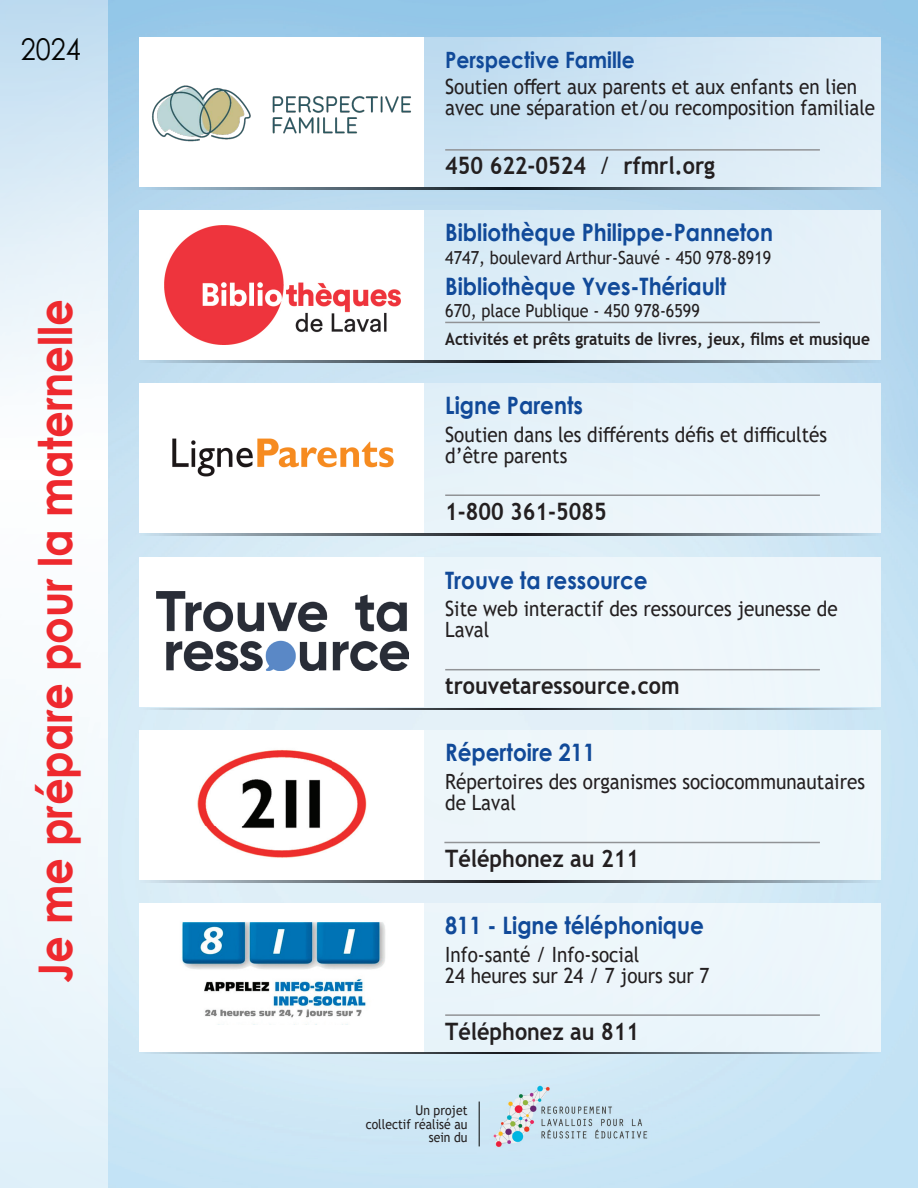
<style>
.page{position:relative;width:918px;height:1188px;background:#fff}
.page>*{position:absolute;margin:0;border:0;box-sizing:border-box;transform-origin:0 0}
.t1{font:700 46.5px "Century Gothic";color:#ee292e;scale:.9 1}
.t2{font:30px "Century Gothic";color:#040503;scale:.9 1}
.t3{font:700 24px "Century Gothic";color:#114a99;scale:.9 1}
.t4{font:700 24px "Trebuchet MS";color:#231f20;scale:.9 1}
.t5{font:700 22.5px "Century Gothic";color:#114a99;scale:.9 1}
.t6{font:21px/21px "Trebuchet MS";color:#231f20;scale:.9 1}
.t7{font:18px "Trebuchet MS";color:#231f20;scale:.9 1}
.t8{font:700 17.25px "Trebuchet MS";color:#231f20;scale:.9 1}
.t9{font:13.5px/13.5px "Trebuchet MS";color:#231f20;text-align:right;scale:.9 1}
.s1{font-weight:400}
</style>
<div class="page">
<img style="left:0;top:0;width:918px;height:1188px">
<img style="left:490px;top:1085px;width:161px;height:64px">
<hr style="left:479px;top:1102px;width:1px;height:44px;background:#040503">
<div style="left:140px;top:210px;width:284px;height:149px;background:#fff"></div>
<img style="left:424px;top:210px;width:457px;height:149px">
<hr style="left:445px;top:322px;width:375px;height:1px;background:#919396">
<img style="left:140px;top:361px;width:741px;height:1px">
<div style="left:140px;top:383px;width:284px;height:149px;background:#fff"></div>
<div style="left:424px;top:383px;width:457px;height:149px;background:#e9f3fa"></div>
<hr style="left:445px;top:494px;width:375px;height:2px;background:#919396">
<img style="left:140px;top:534px;width:741px;height:1px">
<img style="left:172px;top:438px;width:222px;height:39px">
<div style="left:140px;top:558px;width:284px;height:149px;background:#fff"></div>
<div style="left:424px;top:558px;width:457px;height:149px;background:#edf6fb"></div>
<hr style="left:445px;top:669px;width:375px;height:1px;background:#919396">
<img style="left:140px;top:708px;width:741px;height:2px">
<div style="left:140px;top:730px;width:284px;height:149px;background:#fff"></div>
<div style="left:424px;top:730px;width:457px;height:149px;background:#eef7fb"></div>
<hr style="left:444px;top:842px;width:376px;height:1px;background:#919396">
<img style="left:197px;top:750px;width:170px;height:108px">
<img style="left:140px;top:881px;width:741px;height:1px">
<div style="left:140px;top:903px;width:284px;height:149px;background:#fff"></div>
<img style="left:181px;top:922px;width:204px;height:96px">
<div style="left:424px;top:903px;width:457px;height:149px;background:#ecf5fb"></div>
<hr style="left:445px;top:1014px;width:375px;height:2px;background:#919396">
<img style="left:140px;top:1052px;width:741px;height:2px">
<img style="left:164px;top:225px;width:236px;height:119px">
<img style="left:156px;top:591px;width:253px;height:80px">
<div style="left:140px;top:38px;width:284px;height:149px;background:#fff"></div>
<img style="left:424px;top:38px;width:457px;height:149px">
<hr style="left:445px;top:149px;width:375px;height:2px;background:#919396">
<img style="left:140px;top:188px;width:742px;height:1px">
<img style="left:152px;top:81px;width:277px;height:63px">
<h2 class="t2" style="left:21px;top:28px;width:68px">2024</h2>
<h1 class="t1" style="left:20px;top:983px;width:761px;rotate:-90deg">Je me prépare pour la maternelle</h1>
<p class="t5" style="left:445px;top:42px;width:212px">Perspective Famille</p>
<p class="t6" style="left:445px;top:76px;width:479px">Soutien offert aux parents et aux enfants en lien avec une séparation et/ou recomposition familiale</p>
<p class="t4" style="left:445px;top:151px;width:301px">450 622-0524 <span class="s1">/</span> rfmrl.org</p>
<p class="t3" style="left:445px;top:214px;width:366px">Bibliothèque Philippe-Panneton</p>
<p class="t3" style="left:445px;top:268px;width:314px">Bibliothèque Yves-Thériault</p>
<p class="t7" style="left:445px;top:300px;width:285px">670, place Publique - 450 978-6599</p>
<p class="t7" style="left:445px;top:247px;width:364px">4747, boulevard Arthur-Sauvé - 450 978-8919</p>
<p class="t8" style="left:445px;top:328px;width:474px">Activités et prêts gratuits de livres, jeux, films et musique</p>
<p class="t3" style="left:445px;top:387px;width:155px">Ligne Parents</p>
<p class="t6" style="left:445px;top:424px;width:426px">Soutien dans les différents défis et difficultés d’être parents</p>
<p class="t4" style="left:445px;top:496px;width:181px">1-800 361-5085</p>
<p class="t3" style="left:445px;top:562px;width:227px">Trouve ta ressource</p>
<p class="t6" style="left:445px;top:598px;width:438px">Site web interactif des ressources jeunesse de<br>Laval</p>
<p class="t4" style="left:445px;top:671px;width:262px">trouvetaressource.com</p>
<p class="t3" style="left:445px;top:734px;width:168px">Répertoire 211</p>
<p class="t6" style="left:445px;top:771px;width:468px">Répertoires des organismes sociocommunautaires de Laval</p>
<p class="t4" style="left:445px;top:843px;width:217px">Téléphonez au 211</p>
<p class="t3" style="left:445px;top:907px;width:289px">811 - Ligne téléphonique</p>
<p class="t6" style="left:445px;top:944px;width:295px">Info-santé / Info-social<br>24 heures sur 24 / 7 jours sur 7</p>
<p class="t4" style="left:445px;top:1016px;width:217px">Téléphonez au 811</p>
<p class="t9" style="left:366px;top:1104px;width:115px">Un projet<br>collectif réalisé au sein du</p>
</div>
